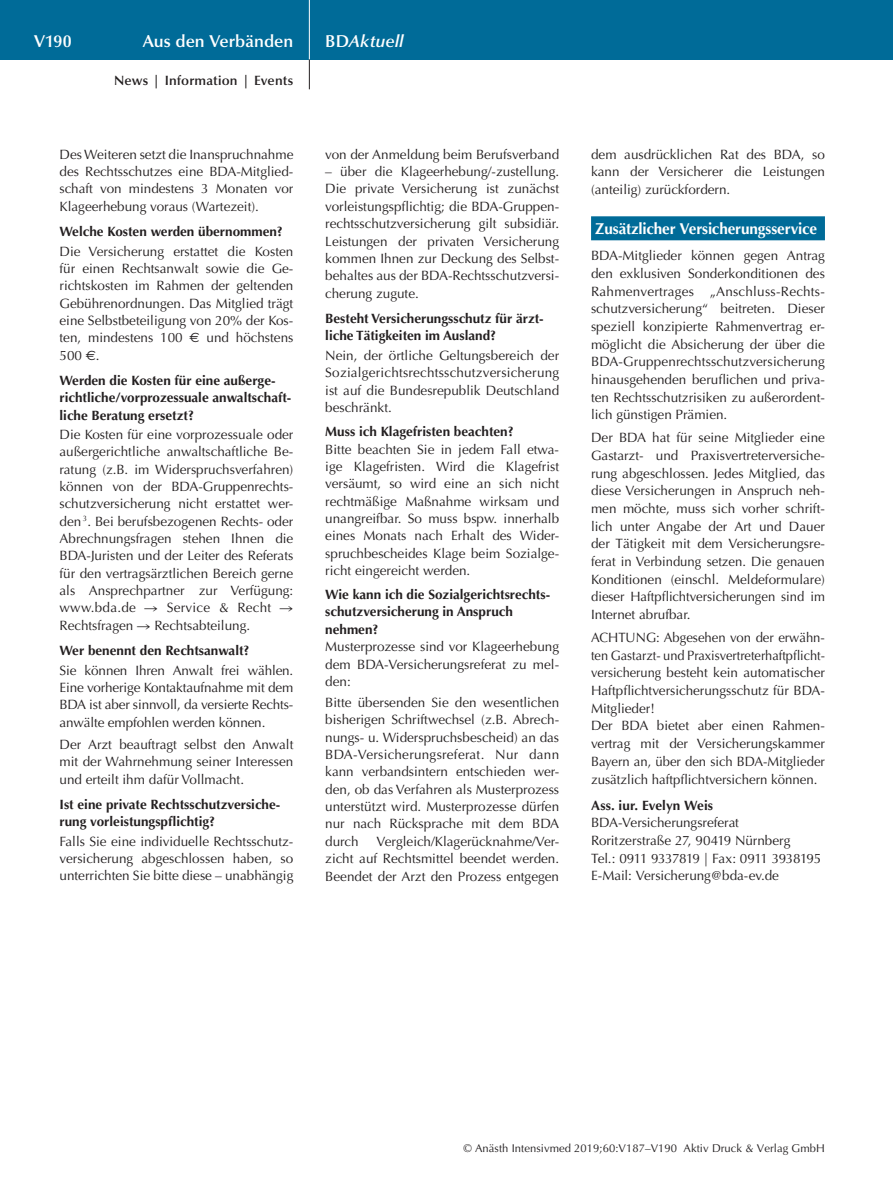
<style>
.page{position:relative;width:893px;height:1191px;background:#fff}
.page>*{position:absolute;margin:0;border:0;box-sizing:border-box;transform-origin:0 0}
.t1{font:600 17.25px "Optima";color:#fff}
.t2{font:italic 600 17.25px "Optima";letter-spacing:.005em;color:#fff}
.t3{font:700 15.75px "Optima";letter-spacing:-.01em;color:#fff}
.t4{font:13.5px/17.7px "Optima";color:#231f20;text-align:justify}
.t5{font:700 13.5px/17.2px "Optima";color:#231f20}
.t6{font:600 13.5px "Optima";letter-spacing:.01em;color:#231f20}
.t7{font:11.25px "Optima";letter-spacing:.005em;color:#231f20}
.s1{font-style:normal}
.s2{font-family:"Euro Sans"}
.s3{font-family:"European Pi Four"}
</style>
<div class="page">
<div style="left:0;top:0;width:893px;height:60px;background:#006b98"></div>
<hr style="left:309px;top:0;width:1px;height:60px;background:#fff">
<svg style="left:309px;top:60px;width:1px;height:29px"></svg>
<div style="left:591px;top:216px;width:234px;height:24px;background:#006b98"></div>
<p class="t1" style="left:34px;top:31px;width:39px">V190</p>
<p class="t1" style="left:143px;top:31px;width:152px">Aus den Verbänden</p>
<p class="t2" style="left:325px;top:31px;width:80px"><span class="s1">BD</span>Aktuell</p>
<p class="t6" style="left:114px;top:73px;width:181px">News | Information | Events</p>
<p class="t4" style="left:60px;top:146px;width:235px;line-height:17.2px">Des Weiteren setzt die Inanspruchnahme des Rechtsschutzes eine BDA-Mitglied&shy;schaft von mindestens 3 Monaten vor Klageerhebung voraus (Wartezeit).</p>
<p class="t5" style="left:60px;top:223px;width:225px">Welche Kosten werden übernommen?</p>
<p class="t4" style="left:60px;top:242px;width:235px;line-height:17.2px">Die Versicherung erstattet die Kosten für einen Rechtsanwalt sowie die Ge&shy;richtskosten im Rahmen der geltenden Gebührenordnungen. Das Mitglied trägt eine Selbstbeteiligung von 20% der Kos&shy;ten, mindestens 100 <span class="s2">€</span> und höchstens 500 <span class="s2">€</span>.</p>
<p class="t5" style="left:60px;top:372px;width:233px">Werden die Kosten für eine außerge&shy;richtliche/vorprozessuale anwaltschaft&shy;liche Beratung ersetzt?</p>
<p class="t4" style="left:60px;top:426px;width:235px;line-height:17.2px">Die Kosten für eine vorprozessuale oder außergerichtliche anwaltschaftliche Be&shy;ratung (z.B. im Widerspruchsverfahren) können von der BDA-Gruppenrechts&shy;schutzversicherung nicht erstattet wer&shy;den <sup>3</sup>. Bei berufsbezogenen Rechts- oder Abrechnungsfragen stehen Ihnen die BDA-Juristen und der Leiter des Referats für den vertragsärztlichen Bereich gerne als Ansprechpartner zur Verfügung: www.bda.de <span class="s3">R</span> Service &amp; Recht <span class="s3">R </span>Rechtsfragen <span class="s3">R</span> Rechtsabteilung.</p>
<p class="t5" style="left:60px;top:642px;width:192px">Wer benennt den Rechtsanwalt?</p>
<p class="t4" style="left:60px;top:661px;width:235px;line-height:17.2px">Sie können Ihren Anwalt frei wählen.<br>Eine vorherige Kontaktaufnahme mit dem BDA ist aber sinnvoll, da versierte Rechts&shy;anwälte empfohlen werden können.</p>
<p class="t4" style="left:60px;top:736px;width:235px;line-height:17.2px">Der Arzt beauftragt selbst den Anwalt mit der Wahrnehmung seiner Interessen und erteilt ihm dafür Vollmacht.</p>
<p class="t5" style="left:60px;top:796px;width:222px">Ist eine private Rechtsschutzversiche&shy;rung vorleistungspflichtig?</p>
<p class="t4" style="left:60px;top:832px;width:235px;line-height:17.2px">Falls Sie eine individuelle Rechtsschutz&shy;versicherung abgeschlossen haben, so unterrichten Sie bitte diese – unabhängig</p>
<p class="t4" style="left:325px;top:145px;width:235px">von der Anmeldung beim Berufsverband</p>
<p class="t4" style="left:325px;top:163px;width:235px">– über die Klageerhebung/-zustellung.<br>Die private Versicherung ist zunächst vorleistungspflichtig; die BDA-Gruppen&shy;rechtsschutzversicherung gilt subsidiär.<br>Leistungen der privaten Versicherung kommen Ihnen zur Deckung des Selbst&shy;behaltes aus der BDA-Rechtsschutzversi&shy;cherung zugute.</p>
<p class="t5" style="left:325px;top:310px;width:219px">Besteht Versicherungsschutz für ärzt&shy;liche Tätigkeiten im Ausland?</p>
<p class="t4" style="left:325px;top:347px;width:235px">Nein, der örtliche Geltungsbereich der Sozialgerichtsrechtsschutzversicherung ist auf die Bundesrepublik Deutschland beschränkt.</p>
<p class="t5" style="left:325px;top:423px;width:190px">Muss ich Klagefristen beachten?</p>
<p class="t4" style="left:325px;top:440px;width:235px">Bitte beachten Sie in jedem Fall etwa&shy;ige Klagefristen. Wird die Klagefrist versäumt, so wird eine an sich nicht rechtmäßige Maßnahme wirksam und unangreifbar. So muss bspw. innerhalb eines Monats nach Erhalt des Wider&shy;spruchbescheides Klage beim Sozialge&shy;richt eingereicht werden.</p>
<p class="t5" style="left:325px;top:586px;width:225px">Wie kann ich die Sozialgerichtsrechts&shy;schutzversicherung in Anspruch nehmen?</p>
<p class="t4" style="left:325px;top:638px;width:235px">Musterprozesse sind vor Klageerhebung dem BDA-Versicherungsreferat zu mel&shy;den:</p>
<p class="t4" style="left:325px;top:694px;width:235px">Bitte übersenden Sie den wesentlichen bisherigen Schriftwechsel (z.B. Abrech&shy;nungs- u. Widerspruchsbescheid) an das BDA-Versicherungsreferat. Nur dann kann verbandsintern entschieden wer&shy;den, ob das Verfahren als Musterprozess unterstützt wird. Musterprozesse dürfen nur nach Rücksprache mit dem BDA durch</p>
<p class="t4" style="left:325px;top:832px;width:235px;text-indent:51px">Vergleich/Klagerücknahme/Ver&shy;zicht auf Rechtsmittel beendet werden.<br>Beendet der Arzt den Prozess entgegen</p>
<p class="t4" style="left:591px;top:145px;width:235px">dem ausdrücklichen Rat des BDA, so kann der Versicherer die Leistungen (anteilig) zurückfordern.</p>
<p class="t3" style="left:595px;top:219px;width:223px">Zusätzlicher Versicherungsservice</p>
<p class="t4" style="left:591px;top:247px;width:235px">BDA-Mitglieder können gegen Antrag den exklusiven Sonderkonditionen des Rahmenvertrages „Anschluss-Rechts&shy;schutzversicherung“ beitreten. Dieser speziell konzipierte Rahmenvertrag er&shy;möglicht die Absicherung der über die BDA-Gruppenrechtsschutzversicherung hinausgehenden beruflichen und priva&shy;ten Rechtsschutzrisiken zu außerordent&shy;lich günstigen Prämien.</p>
<p class="t4" style="left:591px;top:429px;width:235px;text-align:left">Der BDA hat für seine Mitglieder eine Gastarzt- und Praxisvertreterversiche&shy;rung abgeschlossen. Jedes Mitglied, das diese Versicherungen in Anspruch neh&shy;men möchte, muss sich vorher schrift-‑ lich unter Angabe der Art und Dauer der Tätigkeit mit dem Versicherungsre&shy;ferat in Verbindung setzen. Die genauen Konditionen (einschl. Meldeformulare) dieser Haftpflichtversicherungen sind im Internet abrufbar.</p>
<p class="t4" style="left:591px;top:628px;width:235px;text-align:left">ACHTUNG: Abgesehen von der erwähn&shy;ten Gastarzt- und Praxisvertreterhaftpflicht&shy;versicherung besteht kein automatischer Haftpflichtversicherungsschutz für BDA-Mitglieder!<br>Der BDA bietet aber einen Rahmen&shy;vertrag mit der Versicherungskammer Bayern an, über den sich BDA-Mitglieder zusätzlich haftpflichtversichern können.</p>
<p class="t5" style="left:591px;top:796px;width:124px">Ass. iur. Evelyn Weis</p>
<p class="t4" style="left:591px;top:814px;width:232px;text-align:left">BDA-Versicherungsreferat Roritzerstraße 27, 90419 Nürnberg<br>Tel.: 0911 9337819 | Fax: 0911 3938195<br>E-Mail: Versicherung@bda-ev.de</p>
<p class="t7" style="left:463px;top:1142px;width:363px">© Anästh Intensivmed 2019;60:V187–V190 Aktiv Druck &amp; Verlag GmbH</p>
</div>
